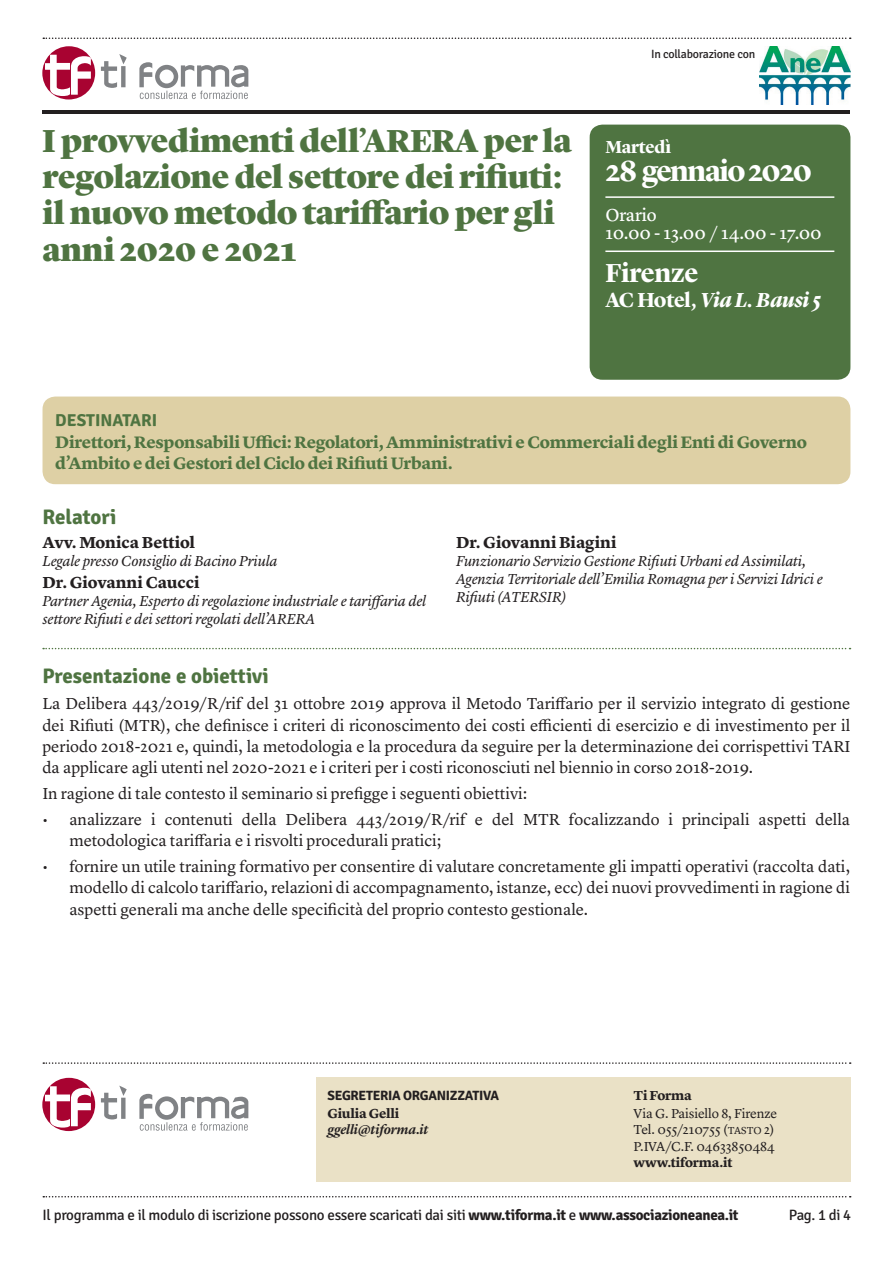
<style>
.page{position:relative;width:893px;height:1263px;background:#fff}
.page>*{position:absolute;margin:0;border:0;box-sizing:border-box;transform-origin:0 0}
.t1{font:900 33px/36.3px "Lyon Display";letter-spacing:-.01em;color:#4f7441}
.t2{font:700 30px "Lyon Display";letter-spacing:-.045em;color:#fff}
.t3{font:700 27px "Lyon Display";letter-spacing:-.01em;color:#fff}
.t4{font:700 21px "Signika";color:#4f7441}
.t5{font:italic 700 21px "Lyon Display";letter-spacing:-.005em;color:#fff}
.t6{font:18px/18px "Lyon Text Regular No.2";letter-spacing:-.01em;color:#fff}
.t7{font:700 18px "Lyon Display";letter-spacing:-.01em;color:#fff}
.t8{font:700 17.25px/20.7px "Lyon Text";letter-spacing:-.01em;color:#4f7441}
.t9{font:700 17.25px "Signika";color:#4f7441}
.t10{font:16.5px/21.5px "Lyon Text";color:#231f20;text-align:justify}
.t11{font:700 16.5px "Lyon Text";color:#231f20}
.t12{font:italic 15px/18px "Lyon Text";letter-spacing:-.015em;color:#231f20}
.t13{font:15px "Signika";letter-spacing:-.02em;color:#231f20}
.t14{font:13.5px/16.2px "Lyon Text";letter-spacing:-.01em;color:#231f20}
.t15{font:700 13.5px "Lyon Text";letter-spacing:-.01em;color:#231f20}
.t16{font:700 13.5px "Signika";letter-spacing:-.02em;color:#231f20}
.t17{font:italic 600 13.5px "Lyon Text";letter-spacing:-.015em;color:#231f20}
.t18{font:12px "Signika";letter-spacing:-.02em;color:#231f20}
.s1{font-style:normal}
.s2{font-size:10.5px}
.s3{font-weight:700}
</style>
<div class="page">
<div style="left:590px;top:125px;width:260px;height:255px;background:#4f7441;border-radius:13px"></div>
<hr style="left:605px;top:196px;width:229px;height:2px;background:#fff">
<hr style="left:605px;top:251px;width:229px;height:1px;background:#fff">
<hr style="left:43px;top:111px;width:807px;height:3px;background:#231f20">
<div style="left:43px;top:396px;width:807px;height:88px;background:#ded0a5;border-radius:13px"></div>
<svg style="left:43px;top:1196px;width:808px;height:1px"></svg>
<div style="left:42px;top:46px;width:53px;height:53px;background:#a80331;border-radius:50%"></div>
<svg style="left:45px;top:55px;width:46px;height:41px"></svg>
<svg style="left:101px;top:54px;width:147px;height:45px"></svg>
<svg style="left:43px;top:648px;width:807px;height:1px"></svg>
<svg style="left:43px;top:38px;width:808px;height:1px"></svg>
<img style="left:760px;top:47px;width:90px;height:57px">
<div style="left:316px;top:1078px;width:534px;height:104px;background:#eae1c6"></div>
<div style="left:42px;top:1078px;width:53px;height:53px;background:#a80331;border-radius:50%"></div>
<svg style="left:45px;top:1086px;width:46px;height:41px"></svg>
<svg style="left:101px;top:1085px;width:147px;height:46px"></svg>
<svg style="left:43px;top:1062px;width:808px;height:2px"></svg>
<h1 class="t1" style="left:43px;top:120px;width:531px">I provvedimenti dell’ARERA per la regolazione del settore dei rifiuti: il nuovo metodo tariffario per gli anni 2020 e 2021</h1>
<p class="t18" style="left:651px;top:47px;width:106px">In collaborazione con</p>
<p class="t7" style="left:605px;top:133px;width:67px">Martedì</p>
<h2 class="t2" style="left:605px;top:149px;width:208px">28 gennaio 2020</h2>
<p class="t6" style="left:605px;top:204px;width:218px">Orario<br>10.00 - 13.00 / 14.00 - 17.00</p>
<h3 class="t3" style="left:605px;top:252px;width:95px">Firenze</h3>
<p class="t5" style="left:605px;top:284px;width:217px"><span class="s1">AC Hotel,</span> Via L. Bausi 5</p>
<p class="t9" style="left:55px;top:409px;width:104px">Destinatari</p>
<p class="t8" style="left:55px;top:431px;width:753px">Direttori, Responsabili Uffici: Regolatori, Amministrativi e Commerciali degli Enti di Governo d’Ambito e dei Gestori del Ciclo dei Rifiuti Urbani.</p>
<p class="t4" style="left:43px;top:504px;width:75px">Relatori</p>
<p class="t11" style="left:43px;top:530px;width:154px">Avv. Monica Bettiol</p>
<p class="t12" style="left:43px;top:551px;width:237px">Legale presso Consiglio di Bacino Priula</p>
<p class="t11" style="left:43px;top:570px;width:158px">Dr. Giovanni Caucci</p>
<p class="t12" style="left:43px;top:591px;width:385px">Partner Agenia, Esperto di regolazione industriale e tariffaria del settore Rifiuti e dei settori regolati dell’ARERA</p>
<p class="t11" style="left:456px;top:530px;width:162px">Dr. Giovanni Biagini</p>
<p class="t12" style="left:456px;top:551px;width:368px">Funzionario Servizio Gestione Rifiuti Urbani ed Assimilati,<br>Agenzia Territoriale dell’Emilia Romagna per i Servizi Idrici e<br>Rifiuti (ATERSIR)</p>
<p class="t4" style="left:42px;top:664px;width:228px">Presentazione e obiettivi</p>
<p class="t10" style="left:42px;top:691px;width:809px">La Delibera 443/2019/R/rif del 31 ottobre 2019 approva il Metodo Tariffario per il servizio integrato di gestione dei Rifiuti (MTR), che definisce i criteri di riconoscimento dei costi efficienti di esercizio e di investimento per il periodo 2018-2021 e, quindi, la metodologia e la procedura da seguire per la determinazione dei corrispettivi TARI da applicare agli utenti nel 2020-2021 e i criteri per i costi riconosciuti nel biennio in corso 2018-2019.</p>
<p class="t10" style="left:42px;top:781px;width:486px">In ragione di tale contesto il seminario si prefigge i seguenti obiettivi:</p>
<p class="t10" style="left:69px;top:807px;width:782px;text-indent:-27px">• analizzare i contenuti della Delibera 443/2019/R/rif e del MTR focalizzando i principali aspetti della metodologica tariffaria e i risvolti procedurali pratici;</p>
<p class="t10" style="left:69px;top:854px;width:782px;text-indent:-27px">• fornire un utile training formativo per consentire di valutare concretamente gli impatti operativi (raccolta dati, modello di calcolo tariffario, relazioni di accompagnamento, istanze, ecc) dei nuovi provvedimenti in ragione di aspetti generali ma anche delle specificità del proprio contesto gestionale.</p>
<p class="t16" style="left:327px;top:1087px;width:173px">Segreteria Organizzativa</p>
<p class="t15" style="left:634px;top:1085px;width:60px">Ti Forma</p>
<p class="t15" style="left:327px;top:1103px;width:74px">Giulia Gelli</p>
<p class="t14" style="left:634px;top:1104px;width:145px">Via G. Paisiello 8, Firenze</p>
<p class="t17" style="left:327px;top:1119px;width:103px">ggelli@tiforma.it</p>
<p class="t14" style="left:634px;top:1121px;width:143px">Tel. 055/210755 (<span class="s2">tast o</span> 2)<br>P.IVA/C.F. 04633850484</p>
<p class="t15" style="left:634px;top:1152px;width:100px">www.tiforma.it</p>
<p class="t13" style="left:43px;top:1207px;width:698px">Il programma e il modulo di iscrizione possono essere scaricati dai siti <span class="s3">www.tiforma.it</span> e <span class="s3">www.associazioneanea.it</span></p>
<p class="t13" style="left:789px;top:1207px;width:64px">Pag. 1 di 4</p>
</div>
